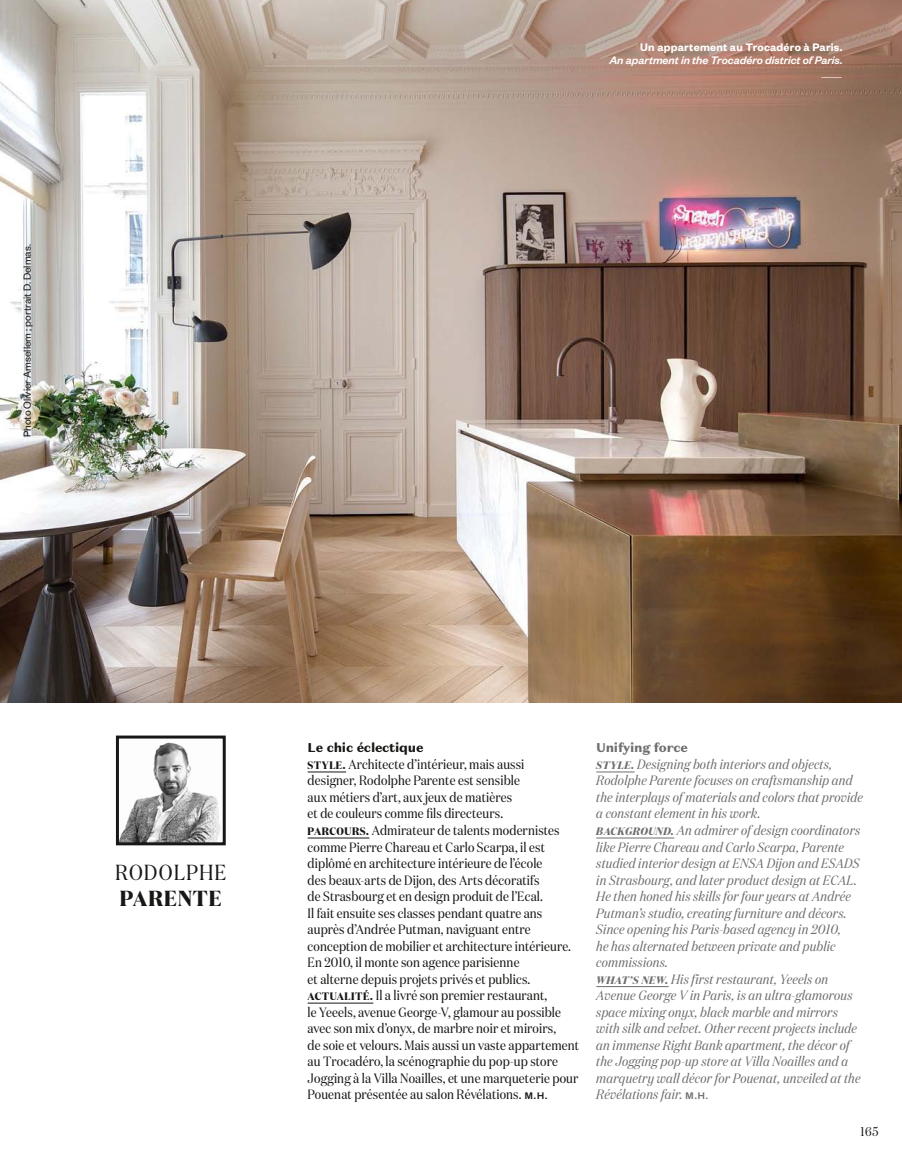
<style>
.page{position:relative;width:902px;height:1170px;background:#fff}
.page>*{position:absolute;margin:0;border:0;box-sizing:border-box;transform-origin:0 0}
.t1{font:21.75px/25.5px "Domaine Disp Nar";color:#181715}
.t2{font:13.5px/16.5px "Domaine Disp Nar";letter-spacing:.01em;color:#181715}
.t3{font:italic 13.5px/16.5px "Domaine Disp Nar";letter-spacing:.02em;color:#6e6e6e}
.t4{font:900 12.75px "Domaine Sans Text";letter-spacing:-.02em;color:#181715}
.t5{font:900 12.75px "Domaine Sans Text";letter-spacing:-.02em;color:#6e6e6e}
.t6{font:12.75px "Domaine Disp Nar";color:#181715}
.t7{font:italic 500 12px/13.5px "Founders Grotesk";color:#fff;text-align:right}
.t8{font:11.25px "Founders Grotesk";color:#181715}
.t9{font:300 10.5px "Founders Grotesk";color:#fff}
.s1{font-weight:600;font-style:normal}
.s2{font-weight:700}
.s3{font-weight:700;font-size:10.8px}
.s4{font-family:"Founders Grotesk";font-weight:500;font-size:10.5px}
.s5{font-family:"Founders Grotesk";font-weight:500;font-style:normal;font-size:10.5px}
</style>
<div class="page">
<img style="left:120px;top:742px;width:101px;height:99px">
<div style="left:116px;top:735px;width:110px;height:110px;border:3px solid #181715"></div>
<img style="left:1px;top:0;width:900px;height:703px">
<hr style="left:307px;top:771px;width:39px;height:1px;background:#181715">
<hr style="left:307px;top:837px;width:62px;height:1px;background:#181715">
<hr style="left:307px;top:1002px;width:66px;height:1px;background:#181715">
<hr style="left:596px;top:771px;width:38px;height:1px;background:#6e6e6e">
<hr style="left:596px;top:837px;width:78px;height:1px;background:#6e6e6e">
<hr style="left:596px;top:986px;width:72px;height:1px;background:#6e6e6e">
<p class="t8" style="left:20px;top:437px;width:194px;rotate:-90deg">Photo Olivier Amsellem ; portrait D. Delmas.</p>
<p class="t7" style="left:609px;top:39px;width:234px"><span class="s1">Un appartement au Trocadéro à Paris.<br></span>An apartment in the Trocadéro district of Paris.</p>
<p class="t9" style="left:820px;top:71px;width:23px">---------</p>
<p class="t1" style="left:115px;top:859px;width:113px">Rodolphe<br><span class="s2">PARENTE</span></p>
<p class="t4" style="left:307px;top:739px;width:117px">Le chic éclectique</p>
<p class="t2" style="left:307px;top:755px;width:273px"><span class="s3">STYLE.</span> Architecte d’intérieur, mais aussi<br>designer, Rodolphe parente est sensible<br>aux métiers d’art, aux jeux de matières<br>et de couleurs comme fils directeurs.<br><span class="s3">PARCOURS.</span> Admirateur de talents modernistes comme pierre Chareau et Carlo Scarpa, il est diplômé en architecture intérieure de l’école<br>des beaux-arts de dijon, des Arts décoratifs<br>de Strasbourg et en design produit de l’ecal.<br>Il fait ensuite ses classes pendant quatre ans auprès d’Andrée putman, naviguant entre conception de mobilier et architecture intérieure. en 2010, il monte son agence parisienne<br>et alterne depuis projets privés et publics.<br><span class="s3">ACTUALITÉ.</span> Il a livré son premier restaurant,<br>le Yeeels, avenue George-V, glamour au possible avec son mix d’onyx, de marbre noir et miroirs,<br>de soie et velours. Mais aussi un vaste appartement au Trocadéro, la scénographie du pop-up store Jogging à la Villa Noailles, et une marqueterie pour pouenat présentée au salon Révélations. <span class="s4">M.H.</span></p>
<p class="t5" style="left:596px;top:739px;width:93px">Unifying force</p>
<p class="t3" style="left:596px;top:755px;width:268px"><span class="s3">STYLE.</span> Designing both interiors and objects, Rodolphe Parente focuses on craftsmanship and the interplays of materials and colors that provide a constant element in his work.<br><span class="s3">BACKGROUND.</span> An admirer of design coordinators like Pierre Chareau and Carlo Scarpa, Parente studied interior design at ENSA Dijon and ESADS in Strasbourg, and later product design at ECAL.<br>He then honed his skills for four years at Andrée Putman’s studio, creating furniture and décors.<br>Since opening his Paris-based agency in 2010,<br>he has alternated between private and public commissions.<br><span class="s3">WHAT’S NEW.</span> His first restaurant, Yeeels on Avenue George V in Paris, is an ultra-glamorous space mixing onyx, black marble and mirrors with silk and velvet. Other recent projects include an immense Right Bank apartment, the décor of the Jogging pop-up store at Villa Noailles and a marquetry wall décor for Pouenat, unveiled at the Révélations fair. <span class="s5">M.H.</span></p>
<p class="t6" style="left:860px;top:1124px;width:19px">165</p>
</div>
